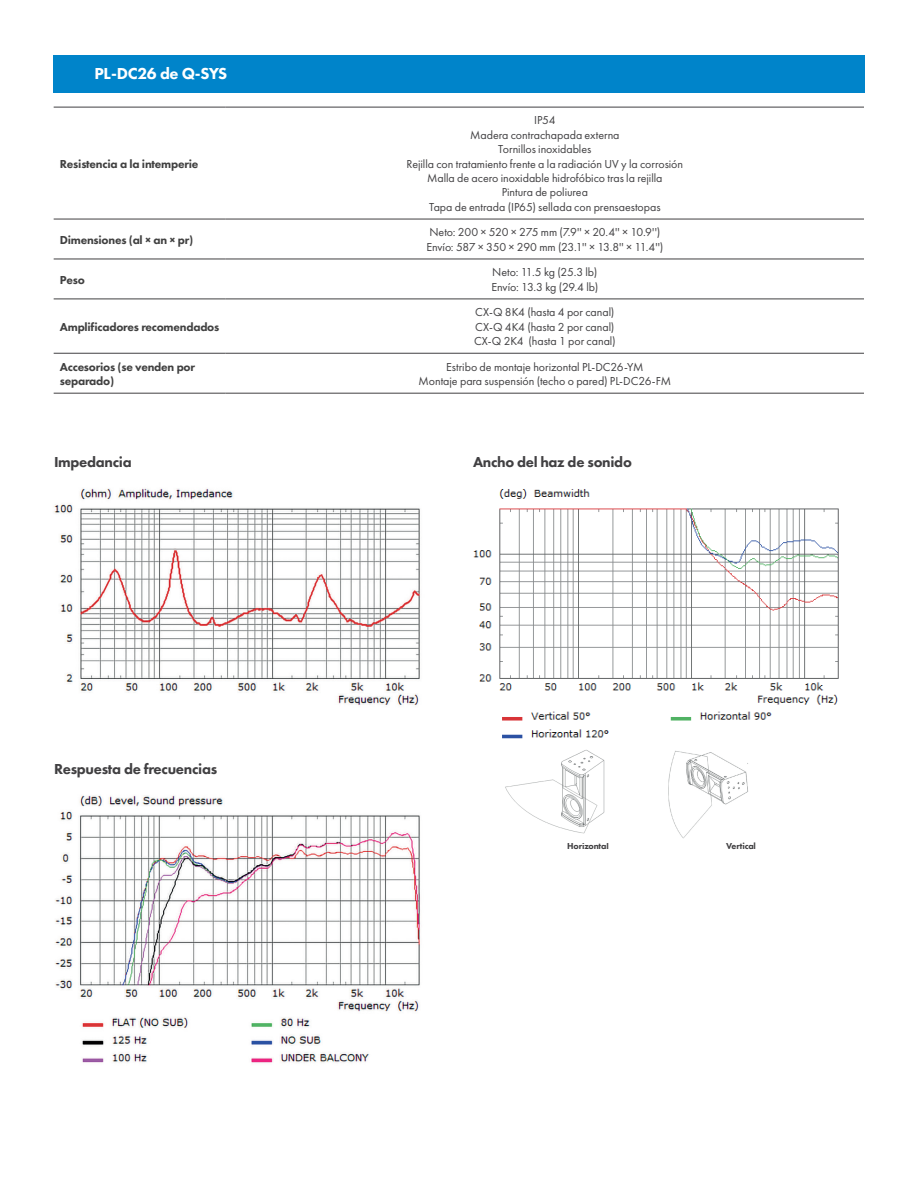
<style>
.page{position:relative;width:918px;height:1188px;background:#fff}
.page>*{position:absolute;margin:0;border:0;box-sizing:border-box;transform-origin:0 0}
.t1{font:800 16.5px "Futura PT";letter-spacing:-.02em;color:#fff}
.t2{font:800 15px "Futura PT";letter-spacing:-.02em;color:#414042}
.t3{font:12px/14.4px "Futura PT";letter-spacing:-.005em;color:#414042;text-align:center}
.t4{font:800 12px/14.4px "Futura PT";letter-spacing:-.02em;color:#414141}
.t5{font:800 9px "Futura PT";letter-spacing:-.02em;color:#414042}
</style>
<div class="page">
<div style="left:53px;top:55px;width:812px;height:37px;background:#0084ca"></div>
<hr style="left:54px;top:107px;width:172px;height:1px;background:#414042">
<hr style="left:226px;top:107px;width:638px;height:1px;background:#414042">
<hr style="left:54px;top:219px;width:172px;height:1px;background:#414042">
<hr style="left:226px;top:219px;width:638px;height:1px;background:#414042">
<hr style="left:54px;top:259px;width:172px;height:1px;background:#414042">
<hr style="left:226px;top:259px;width:638px;height:1px;background:#414042">
<hr style="left:54px;top:299px;width:172px;height:1px;background:#414042">
<hr style="left:226px;top:299px;width:638px;height:1px;background:#414042">
<hr style="left:54px;top:353px;width:172px;height:1px;background:#414042">
<hr style="left:226px;top:353px;width:638px;height:1px;background:#414042">
<hr style="left:54px;top:393px;width:172px;height:1px;background:#414042">
<hr style="left:226px;top:393px;width:638px;height:1px;background:#414042">
<img style="left:54px;top:488px;width:366px;height:218px">
<img style="left:473px;top:489px;width:366px;height:250px">
<img style="left:55px;top:795px;width:365px;height:268px">
<img style="left:505px;top:749px;width:100px;height:85px">
<img style="left:668px;top:750px;width:80px;height:88px">
<h1 class="t1" style="left:94px;top:63px;width:134px">PL-DC26 de Q-SYS</h1>
<p class="t4" style="left:60px;top:156px;width:140px">Resistencia a la intemperie</p>
<p class="t3" style="left:407px;top:113px;width:278px">IP54<br>Madera contrachapada externa<br>Tornillos inoxidables<br>Rejilla con tratamiento frente a la radiación UV y la corrosión Malla de acero inoxidable hidrofóbico tras la rejilla<br>Pintura de poliurea<br>Tapa de entrada (IP65) sellada con prensaestopas</p>
<p class="t4" style="left:60px;top:232px;width:135px">Dimensiones (al × an × pr)</p>
<p class="t3" style="left:426px;top:225px;width:239px;text-align:left">Neto: 200 × 520 × 275 mm (7.9'' × 20.4'' × 10.9'')<br>Envío: 587 × 350 × 290 mm (23.1'' × 13.8'' × 11.4'')</p>
<p class="t4" style="left:60px;top:272px;width:27px">Peso</p>
<p class="t3" style="left:491px;top:265px;width:108px;text-align:left">Neto: 11.5 kg (25.3 lb)<br>Envío: 13.3 kg (29.4 lb)</p>
<p class="t4" style="left:60px;top:319px;width:161px">Amplificadores recomendados</p>
<p class="t3" style="left:474px;top:305px;width:143px;text-align:justify">CX-Q 8K4 (hasta 4 por canal)<br>CX-Q 4K4 (hasta 2 por canal)<br>CX-Q 2K4 (hasta 1 por canal)</p>
<p class="t4" style="left:60px;top:359px;width:137px">Accesorios (se venden por separado)</p>
<p class="t3" style="left:419px;top:359px;width:254px">Estribo de montaje horizontal PL-DC26-YM<br>Montaje para suspensión (techo o pared) PL-DC26-FM</p>
<p class="t2" style="left:54px;top:453px;width:79px">Impedancia</p>
<p class="t2" style="left:473px;top:453px;width:160px">Ancho del haz de sonido</p>
<p class="t2" style="left:54px;top:759px;width:165px">Respuesta de frecuencias</p>
<p class="t5" style="left:567px;top:841px;width:43px">Horizontal</p>
<p class="t5" style="left:726px;top:841px;width:31px">Vertical</p>
</div>
